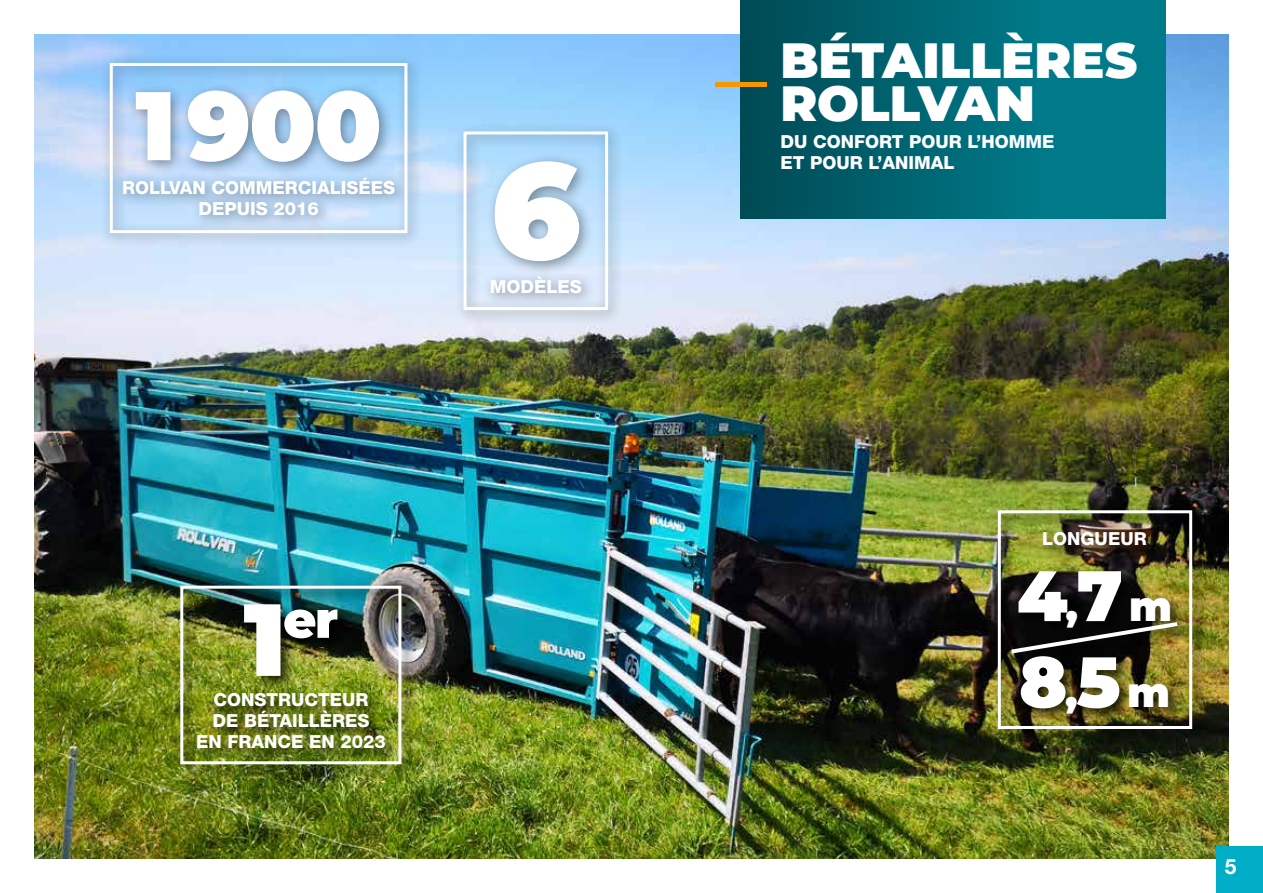
<style>
.page{position:relative;width:1263px;height:893px;background:#fff}
.page>*{position:absolute;margin:0;border:0;box-sizing:border-box;transform-origin:0 0}
.t1{font:900 136.35px "Montserrat";color:#fff}
.t2{font:900 97.35px "Montserrat";color:#fff}
.t3{font:900 71.25px/86.1px "Montserrat";color:#fff}
.t4{font:900 50.85px "Montserrat";color:#fff}
.t5{font:900 49.5px/42.5px "Montserrat";color:#fff}
.t6{font:700 21px "Helvetica Neue LT Std";color:#fff}
.t7{font:800 18px/21px "Helvetica Neue LT Std";color:#fff;text-align:center}
.s1{font-size:102.3px}
.s2{font-size:41.25px}
</style>
<div class="page">
<img style="left:34px;top:34px;width:1195px;height:825px">
<div style="left:740px;top:0;width:425px;height:218px;background:#007988"></div>
<div style="left:740px;top:0;width:296px;height:218px;background:linear-gradient(to right,#014a53,#007887)"></div>
<hr style="left:715px;top:82px;width:51px;height:4px;background:#f39800">
<div style="left:994px;top:507px;width:213px;height:237px;background:#000;opacity:.75"></div>
<div style="left:998px;top:510px;width:194px;height:219px;border:3px solid #fff"></div>
<svg style="left:1007px;top:619px;width:175px;height:37px;background:#353225"></svg>
<div style="left:177px;top:582px;width:239px;height:198px;background:#000;opacity:.75"></div>
<div style="left:180px;top:586px;width:221px;height:178px;border:3px solid #fff"></div>
<div style="left:455px;top:123px;width:167px;height:202px;background:#000;opacity:.4"></div>
<div style="left:463px;top:131px;width:145px;height:179px;border:3px solid #fff"></div>
<div style="left:101px;top:55px;width:321px;height:193px;background:#000;opacity:.4"></div>
<div style="left:110px;top:63px;width:297px;height:170px;border:3px solid #fff"></div>
<div style="left:1216px;top:846px;width:47px;height:47px;background:#00aec7"></div>
<h2 class="t2" style="left:135px;top:53px;width:248px">1 900</h2>
<p class="t7" style="left:122px;top:177px;width:275px">ROLLVAN COMMERCIALISÉES<br>DEPUIS 2016</p>
<h1 class="t1" style="left:491px;top:108px;width:92px">6</h1>
<p class="t7" style="left:490px;top:276px;width:93px">MODÈLES</p>
<h3 class="t4" style="left:244px;top:582px;width:96px"><span class="s1">1</span>er</h3>
<p class="t7" style="left:196px;top:689px;width:191px">CONSTRUCTEUR<br>DE BÉTAILLÈRES<br>EN FRANCE EN 2023</p>
<h3 class="t5" style="left:780px;top:36px;width:358px">BÉTAILLÈRES<br>ROLLVAN</h3>
<p class="t7" style="left:780px;top:131px;width:276px;text-align:left">DU CONFORT POUR L’HOMME<br>ET POUR L’ANIMAL</p>
<p class="t7" style="left:1042px;top:528px;width:106px">LONGUEUR</p>
<h3 class="t3" style="left:1017px;top:548px;width:157px">4<span class="s2">,</span>7 <span class="s2">m<br></span>8<span class="s2">,</span>5 <span class="s2">m</span></h3>
<p class="t6" style="left:1225px;top:853px;width:13px">5</p>
</div>
